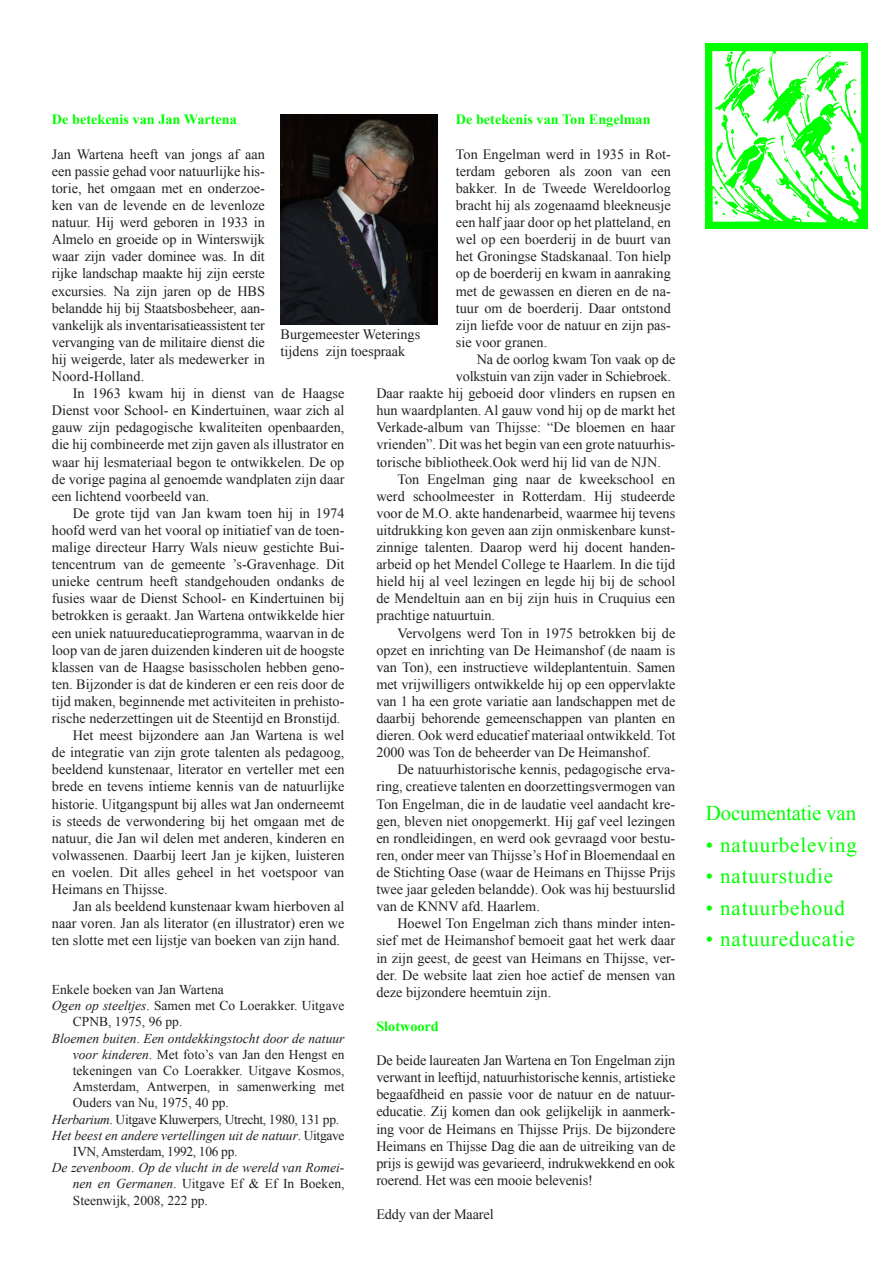
<style>
.page{position:relative;width:893px;height:1263px;background:#fff}
.page>*{position:absolute;margin:0;border:0;box-sizing:border-box;transform-origin:0 0}
.t1{font:21px "Times New Roman";letter-spacing:.04em;color:#0f0}
.t2{font:21px "Times New Roman";letter-spacing:-.01em;color:#0f0}
.t3{font:14.25px/17.1px "Times New Roman";color:#231f20;text-align:justify}
.t4{font:700 14.25px "Times New Roman";color:#0f0}
.t5{font:13.5px/16.2px "Times New Roman";color:#231f20}
.t6{font:italic 13.5px/16.2px "Times New Roman";color:#231f20}
.t7{font:13.5px "Times New Roman";letter-spacing:-.025em;color:#231f20}
.s1{font-style:italic}
.s2{font-style:normal}
</style>
<div class="page">
<img style="left:706px;top:43px;width:161px;height:186px">
<img style="left:281px;top:115px;width:157px;height:210px">
<p class="t4" style="left:52px;top:110px;width:186px">De betekenis van Jan Wartena</p>
<p class="t3" style="left:52px;top:145px;width:215px">Jan Wartena heeft van jongs af aan een passie gehad voor natuurlijke his&shy;torie, het omgaan met en onderzoe&shy;ken van de levende en de levenloze natuur. Hij werd geboren in 1933 in Almelo en groeide op in Winterswijk waar zijn vader dominee was. In dit rijke landschap maakte hij zijn eerste excursies. Na zijn jaren op de HBS belandde hij bij Staatsbosbeheer, aan&shy;vankelijk als inventarisatieassistent ter vervanging van de militaire dienst die hij weigerde, later als medewerker in Noord-Holland.</p>
<p class="t3" style="left:52px;top:385px;width:294px;text-indent:21px">In 1963 kwam hij in dienst van de Haagse Dienst voor School- en Kindertuinen, waar zich al gauw zijn pedagogische kwaliteiten openbaarden, die hij combineerde met zijn gaven als illustrator en waar hij lesmateriaal begon te ontwikkelen. De op de vorige pagina al genoemde wandplaten zijn daar een lichtend voorbeeld van.</p>
<p class="t3" style="left:52px;top:504px;width:294px;text-indent:21px">De grote tijd van Jan kwam toen hij in 1974 hoofd werd van het vooral op initiatief van de toen&shy;malige directeur Harry Wals nieuw gestichte Bui&shy;tencentrum van de gemeente ’s-Gravenhage. Dit unieke centrum heeft standgehouden ondanks de fusies waar de Dienst School- en Kindertuinen bij betrokken is geraakt. Jan Wartena ontwikkelde hier een uniek natuureducatieprogramma, waarvan in de loop van de jaren duizenden kinderen uit de hoogste klassen van de Haagse basisscholen hebben geno&shy;ten. Bijzonder is dat de kinderen er een reis door de tijd maken, beginnende met activiteiten in prehisto&shy;rische nederzettingen uit de Steentijd en Bronstijd.</p>
<p class="t3" style="left:52px;top:727px;width:294px;text-indent:21px">Het meest bijzondere aan Jan Wartena is wel de integratie van zijn grote talenten als pedagoog, beeldend kunstenaar, literator en verteller met een brede en tevens intieme kennis van de natuurlijke historie. Uitgangspunt bij alles wat Jan onderneemt is steeds de verwondering bij het omgaan met de natuur, die Jan wil delen met anderen, kinderen en volwassenen. Daarbij leert Jan je kijken, luisteren en voelen. Dit alles geheel in het voetspoor van Heimans en Thijsse.</p>
<p class="t3" style="left:52px;top:898px;width:294px;text-indent:21px">Jan als beeldend kunstenaar kwam hierboven al naar voren. Jan als literator (en illustrator) eren we ten slotte met een lijstje van boeken van zijn hand.</p>
<p class="t5" style="left:52px;top:981px;width:173px">Enkele boeken van Jan Wartena</p>
<p class="t5" style="left:73px;top:997px;width:273px;text-indent:-21px"><span class="s1">Ogen op steeltjes</span>. Samen met Co Loerakker. Uitgave<br>CPNB, 1975, 96 pp.</p>
<p class="t5" style="left:73px;top:1030px;width:273px;text-align:justify;text-indent:-21px"><span class="s1">Bloemen buiten</span>. <span class="s1">Een ontdekkingstocht door de natuur voor kinderen</span>. Met foto’s van Jan den Hengst en tekeningen van Co Loerakker. Uitgave Kosmos, Amsterdam, Antwerpen, in samenwerking met Ouders van Nu, 1975, 40 pp.</p>
<p class="t7" style="left:52px;top:1110px;width:289px"><span class="s1">Herbarium</span>. Uitgave Kluwerpers, Utrecht, 1980, 131 pp.</p>
<p class="t6" style="left:73px;top:1127px;width:273px;text-indent:-21px">Het beest en andere vertellingen uit de natuur<span class="s2">. Uitgave<br>IVN, Amsterdam, 1992, 106 pp.</span></p>
<p class="t6" style="left:73px;top:1159px;width:273px;text-align:justify;text-indent:-21px">De zevenboom<span class="s2">.</span> Op de vlucht in de wereld van Romei&shy;nen en Germanen<span class="s2">. Uitgave Ef &amp; Ef In Boeken, Steenwijk, 2008, 222 pp.</span></p>
<p class="t4" style="left:456px;top:110px;width:196px">De betekenis van Ton Engelman</p>
<p class="t3" style="left:456px;top:145px;width:216px">Ton Engelman werd in 1935 in Rot&shy;terdam geboren als zoon van een bakker. In de Tweede Wereldoorlog bracht hij als zogenaamd bleekneusje een half jaar door op het platteland, en wel op een boerderij in de buurt van het Groningse Stadskanaal. Ton hielp op de boerderij en kwam in aanraking met de gewassen en dieren en de na&shy;tuur om de boerderij. Daar ontstond zijn liefde voor de natuur en zijn pas&shy;sie voor granen.</p>
<p class="t3" style="left:456px;top:350px;width:221px;text-indent:21px">Na de oorlog kwam Ton vaak op de volkstuin van zijn vader in Schiebroek.</p>
<p class="t3" style="left:376px;top:385px;width:300px">Daar raakte hij geboeid door vlinders en rupsen en hun waardplanten. Al gauw vond hij op de markt het Verkade-album van Thijsse: “De bloemen en haar vrienden”. Dit was het begin van een grote natuurhis&shy;torische bibliotheek.Ook werd hij lid van de NJN.</p>
<p class="t3" style="left:376px;top:470px;width:300px;text-indent:21px">Ton Engelman ging naar de kweekschool en werd schoolmeester in Rotterdam. Hij studeerde voor de M.O. akte handenarbeid, waarmee hij tevens uitdrukking kon geven aan zijn onmiskenbare kunst&shy;zinnige talenten. Daarop werd hij docent handen&shy;arbeid op het Mendel College te Haarlem. In die tijd hield hij al veel lezingen en legde hij bij de school de Mendeltuin aan en bij zijn huis in Cruquius een prachtige natuurtuin.</p>
<p class="t3" style="left:376px;top:624px;width:301px;text-indent:21px">Vervolgens werd Ton in 1975 betrokken bij de opzet en inrichting van De Heimanshof (de naam is van Ton), een instructieve wildeplantentuin. Samen met vrijwilligers ontwikkelde hij op een oppervlakte van 1 ha een grote variatie aan landschappen met de daarbij behorende gemeenschappen van planten en dieren. Ook werd educatief materiaal ontwikkeld. Tot 2000 was Ton de beheerder van De Heimanshof.</p>
<p class="t3" style="left:376px;top:761px;width:300px;text-indent:21px">De natuurhistorische kennis, pedagogische erva&shy;ring, creatieve talenten en doorzettingsvermogen van Ton Engelman, die in de laudatie veel aandacht kre&shy;gen, bleven niet onopgemerkt. Hij gaf veel lezingen en rondleidingen, en werd ook gevraagd voor bestu&shy;ren, onder meer van Thijsse’s Hof in Bloemendaal en de Stichting Oase (waar de Heimans en Thijsse Prijs twee jaar geleden belandde). Ook was hij bestuurslid van de KNNV afd. Haarlem.</p>
<p class="t3" style="left:376px;top:915px;width:300px;text-indent:21px">Hoewel Ton Engelman zich thans minder inten&shy;sief met de Heimanshof bemoeit gaat het werk daar in zijn geest, de geest van Heimans en Thijsse, ver&shy;der. De website laat zien hoe actief de mensen van deze bijzondere heemtuin zijn.</p>
<p class="t4" style="left:376px;top:1016px;width:64px">Slotwoord</p>
<p class="t3" style="left:376px;top:1051px;width:301px">De beide laureaten Jan Wartena en Ton Engelman zijn verwant in leeftijd, natuurhistorische kennis, artistieke begaafdheid en passie voor de natuur en de natuur&shy;educatie. Zij komen dan ook gelijkelijk in aanmerk&shy;ing voor de Heimans en Thijsse Prijs. De bijzondere Heimans en Thijsse Dag die aan de uitreiking van de prijs is gewijd was gevarieerd, indrukwekkend en ook roerend. Het was een mooie belevenis!</p>
<p class="t3" style="left:376px;top:1205px;width:119px">Eddy van der Maarel</p>
<p class="t3" style="left:281px;top:325px;width:141px">Burgemeester Weterings tijdens zijn toespraak</p>
<p class="t2" style="left:706px;top:799px;width:152px">Documentatie van</p>
<p class="t1" style="left:706px;top:830px;width:153px">• natuurbeleving</p>
<p class="t1" style="left:706px;top:862px;width:129px">• natuurstudie</p>
<p class="t1" style="left:706px;top:893px;width:140px">• natuurbehoud</p>
<p class="t1" style="left:706px;top:925px;width:150px">• natuureducatie</p>
</div>
